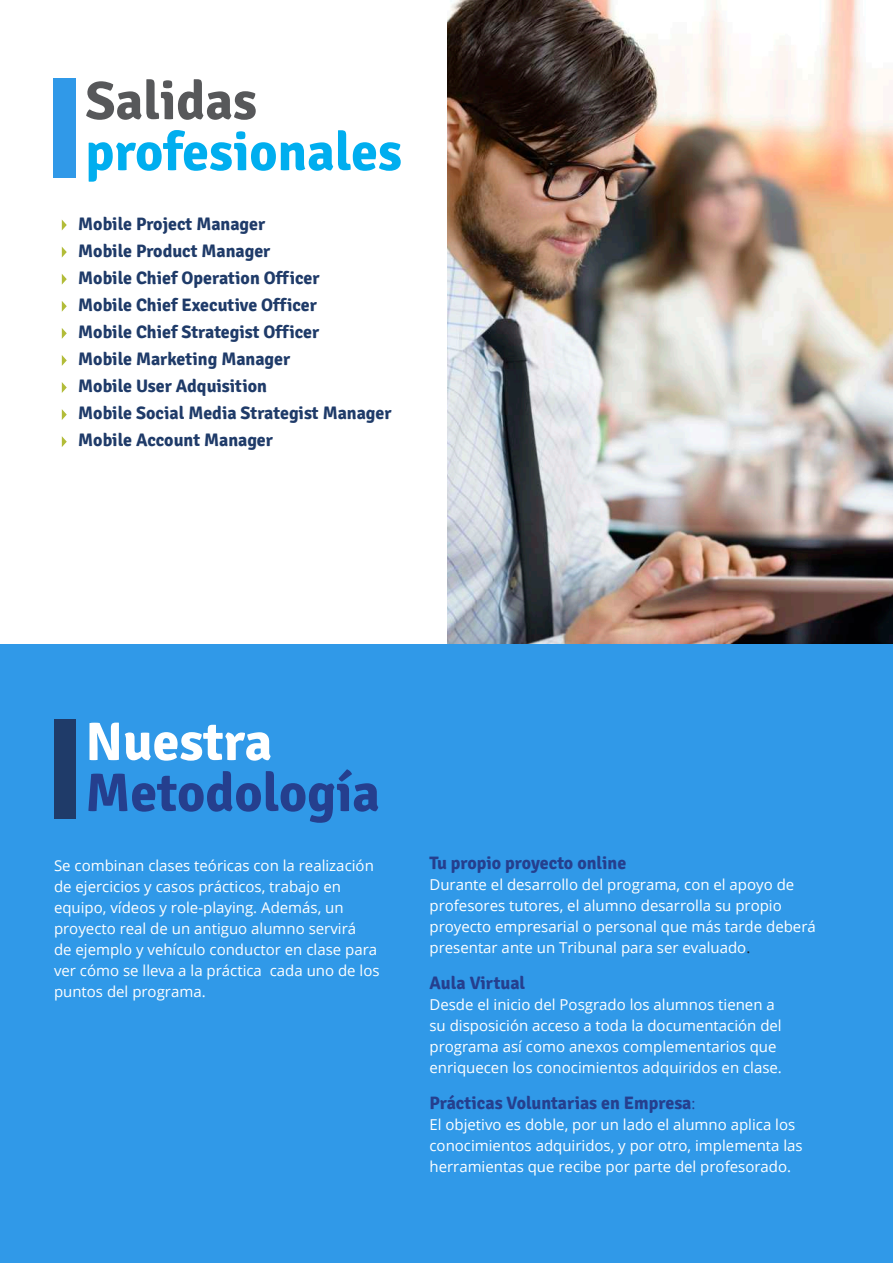
<style>
.page{position:relative;width:893px;height:1263px;background:#fff}
.page>*{position:absolute;margin:0;border:0;box-sizing:border-box;transform-origin:0 0}
.t1{font:700 54px "Signika";color:#00aeef}
.t2{font:700 54px "Signika";color:#253f8e}
.t3{font:700 54px "Signika";color:#57585a}
.t4{font:700 54px "Signika";color:#fff}
.t5{font:700 18px/27px "Signika";color:#1f3b69}
.t6{font:700 18px "Signika";color:#253f8e}
.t7{font:15px/21px "Open Sans";color:#fff}
.s1{color:#231f20}
.s2{font-family:"Open Sans";font-weight:400;font-size:15px}
</style>
<div class="page">
<div style="left:0;top:632px;width:893px;height:631px;background:#3099e8"></div>
<img style="left:447px;top:0;width:446px;height:643px">
<div style="left:0;top:0;width:447px;height:643px;background:#fff"></div>
<div style="left:54px;top:719px;width:21px;height:99px;background:#1f3b69"></div>
<div style="left:53px;top:78px;width:22px;height:100px;background:#3099e8"></div>
<svg style="left:62px;top:247px;width:5px;height:11px"></svg>
<svg style="left:62px;top:355px;width:5px;height:11px"></svg>
<svg style="left:62px;top:301px;width:5px;height:11px"></svg>
<svg style="left:62px;top:409px;width:5px;height:11px"></svg>
<svg style="left:62px;top:220px;width:5px;height:10px"></svg>
<svg style="left:62px;top:328px;width:5px;height:11px"></svg>
<svg style="left:62px;top:436px;width:5px;height:11px"></svg>
<svg style="left:62px;top:274px;width:5px;height:11px"></svg>
<svg style="left:62px;top:382px;width:5px;height:11px"></svg>
<h1 class="t3" style="left:85px;top:68px;width:173px">Salidas</h1>
<h1 class="t1" style="left:85px;top:119px;width:318px">profesionales</h1>
<p class="t5" style="left:78px;top:211px;width:315px">Mobile Project Manager<br>Mobile Product Manager<br>Mobile Chief Operation Officer<br>Mobile Chief Executive Officer<br>Mobile Chief Strategist Officer<br>Mobile Marketing Manager<br>Mobile User Adquisition<br>Mobile Social Media Strategist Manager<br>Mobile Account Manager</p>
<h1 class="t4" style="left:85px;top:709px;width:188px">Nuestra</h1>
<h1 class="t2" style="left:85px;top:760px;width:296px">Metodología</h1>
<p class="t7" style="left:54px;top:855px;width:327px">Se combinan clases teóricas con la realización de ejercicios y casos prácticos, trabajo en equipo, vídeos y role-playing. Además, un proyecto real de un antiguo alumno servirá<br>de ejemplo y vehículo conductor en clase para ver cómo se lleva a la práctica cada uno de los puntos del programa.</p>
<p class="t6" style="left:429px;top:852px;width:198px">Tu propio proyecto online</p>
<p class="t7" style="left:429px;top:874px;width:388px">Durante el desarrollo del programa, con el apoyo de profesores tutores, el alumno desarrolla su propio proyecto empresarial o personal que más tarde deberá presentar ante un Tribunal para ser evaluado<span class="s1">.</span></p>
<p class="t6" style="left:429px;top:972px;width:97px">Aula Virtual</p>
<p class="t7" style="left:429px;top:994px;width:354px">Desde el inicio del Posgrado los alumnos tienen a su disposición acceso a toda la documentación del programa así como anexos complementarios que enriquecen los conocimientos adquiridos en clase.</p>
<p class="t6" style="left:429px;top:1092px;width:268px">Prácticas Voluntarias en Empresa<span class="s2">:</span></p>
<p class="t7" style="left:429px;top:1114px;width:375px">El objetivo es doble, por un lado el alumno aplica los conocimientos adquiridos, y por otro, implementa las herramientas que recibe por parte del profesorado.</p>
</div>
